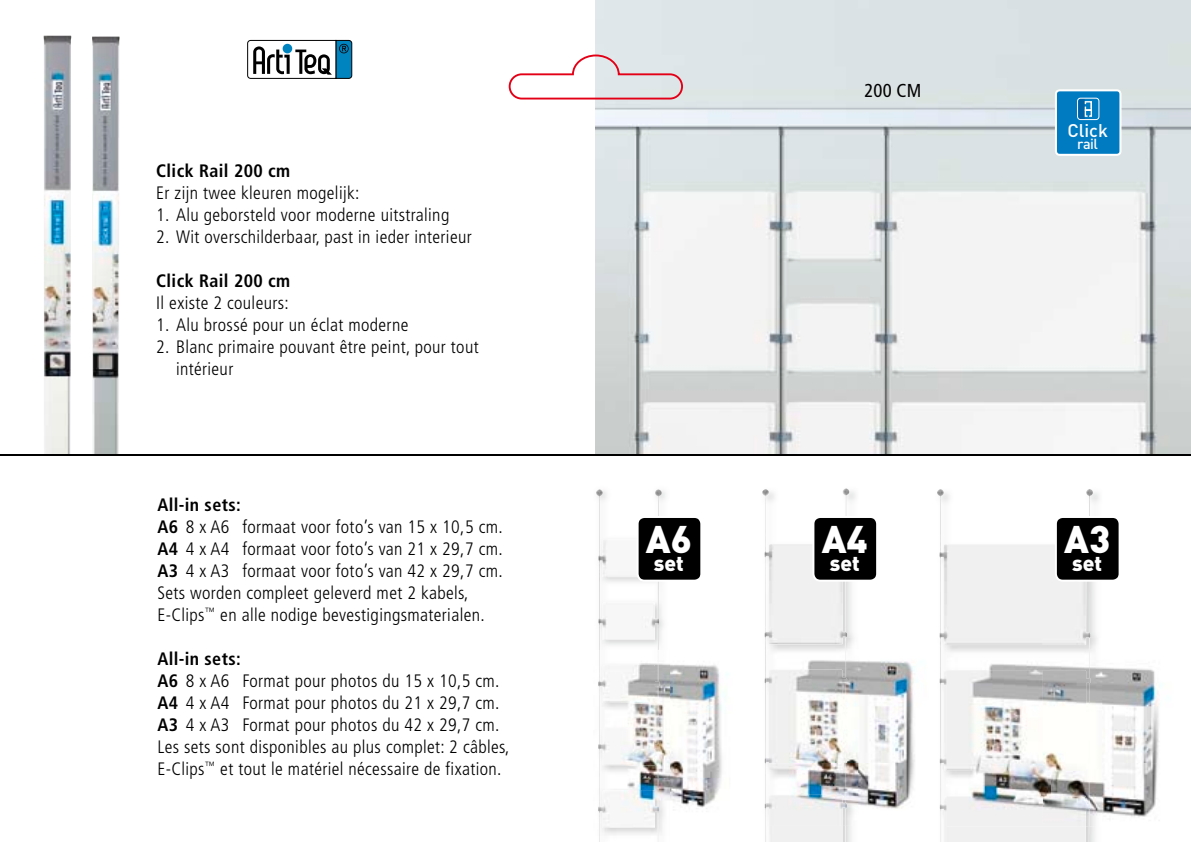
<style>
.page{position:relative;width:1191px;height:842px;background:#fff}
.page>*{position:absolute;margin:0;border:0;box-sizing:border-box;transform-origin:0 0}
.t1{font:900 38px "DIN";color:#fff}
.t2{font:900 21px "DIN";color:#fff}
.t3{font:condensed 18.8px "Frutiger";color:#000}
.t4{font:500 18.2px "DIN";color:#fff}
.t5{font:300 condensed 18px/22px "Frutiger";letter-spacing:.02em;color:#000}
.t6{font:700 condensed 18px "Frutiger";letter-spacing:.02em;color:#000}
.t7{font:500 14.4px "DIN";color:#fff}
.s1{font-weight:700}
</style>
<div class="page">
<img style="left:1092px;top:490px;width:7px;height:352px">
<img style="left:937px;top:489px;width:155px;height:353px">
<img style="left:596px;top:489px;width:65px;height:161px">
<img style="left:849px;top:491px;width:7px;height:351px">
<img style="left:762px;top:488px;width:87px;height:354px">
<img style="left:595px;top:0;width:596px;height:454px">
<svg style="left:1055px;top:89px;width:66px;height:67px;background:#268dc9"></svg>
<svg style="left:636px;top:516px;width:65px;height:66px;background:#1e1e1e"></svg>
<svg style="left:812px;top:516px;width:65px;height:66px;background:#1e1e1e"></svg>
<svg style="left:1054px;top:516px;width:65px;height:66px;background:#1e1e1e"></svg>
<img style="left:847px;top:638px;width:68px;height:188px">
<img style="left:766px;top:638px;width:81px;height:188px">
<img style="left:659px;top:663px;width:69px;height:170px">
<img style="left:598px;top:650px;width:61px;height:192px">
<img style="left:1102px;top:667px;width:60px;height:150px">
<img style="left:1090px;top:638px;width:12px;height:63px">
<img style="left:1090px;top:701px;width:12px;height:126px">
<img style="left:946px;top:638px;width:144px;height:189px">
<img style="left:92px;top:36px;width:28px;height:418px">
<img style="left:44px;top:36px;width:27px;height:418px">
<hr style="left:0;top:454px;width:1191px;height:1px;background:#000">
<svg style="left:247px;top:40px;width:105px;height:39px"></svg>
<svg style="left:508px;top:54px;width:176px;height:46px"></svg>
<p class="t6" style="left:156px;top:160px;width:135px">Click Rail 200 cm</p>
<p class="t5" style="left:156px;top:182px;width:205px">Er zijn twee kleuren mogelijk:</p>
<p class="t5" style="left:156px;top:204px;width:294px">1. Alu geborsteld voor moderne uitstraling</p>
<p class="t5" style="left:156px;top:226px;width:317px">2. Wit overschilderbaar, past in ieder interieur</p>
<p class="t6" style="left:156px;top:270px;width:135px">Click Rail 200 cm</p>
<p class="t5" style="left:156px;top:292px;width:134px">Il existe 2 couleurs:</p>
<p class="t5" style="left:156px;top:314px;width:254px">1. Alu brossé pour un éclat moderne</p>
<p class="t5" style="left:176px;top:336px;width:304px;text-indent:-20px">2. Blanc primaire pouvant être peint, pour tout intérieur</p>
<p class="t5" style="left:157px;top:494px;width:347px"><span class="s1">All-in sets:<br>A6</span> 8 x A6 formaat voor foto’s van 15 x 10,5 cm.<br><span class="s1">A4</span> 4 x A4 formaat voor foto’s van 21 x 29,7 cm.<br><span class="s1">A3</span> 4 x A3 formaat voor foto’s van 42 x 29,7 cm.<br>Sets worden compleet geleverd met 2 kabels, E-Clips<sup>™</sup> en alle nodige bevestigingsmaterialen.</p>
<p class="t5" style="left:157px;top:648px;width:353px"><span class="s1">All-in sets:<br>A6</span> 8 x A6 Format pour photos du 15 x 10,5 cm.<br><span class="s1">A4</span> 4 x A4 Format pour photos du 21 x 29,7 cm.<br><span class="s1">A3</span> 4 x A3 Format pour photos du 42 x 29,7 cm.<br>Les sets sont disponibles au plus complet: 2 câbles, E-Clips<sup>™</sup> et tout le matériel nécessaire de fixation.</p>
<p class="t3" style="left:864px;top:79px;width:59px">200 CM</p>
<h1 class="t1" style="left:646px;top:513px;width:48px">A6</h1>
<p class="t2" style="left:654px;top:549px;width:31px">set</p>
<h1 class="t1" style="left:821px;top:513px;width:48px">A4</h1>
<p class="t2" style="left:829px;top:549px;width:31px">set</p>
<p class="t4" style="left:1067px;top:119px;width:42px">Click</p>
<p class="t7" style="left:1077px;top:135px;width:22px">rail</p>
<h1 class="t1" style="left:1064px;top:513px;width:48px">A3</h1>
<p class="t2" style="left:1072px;top:549px;width:31px">set</p>
</div>
